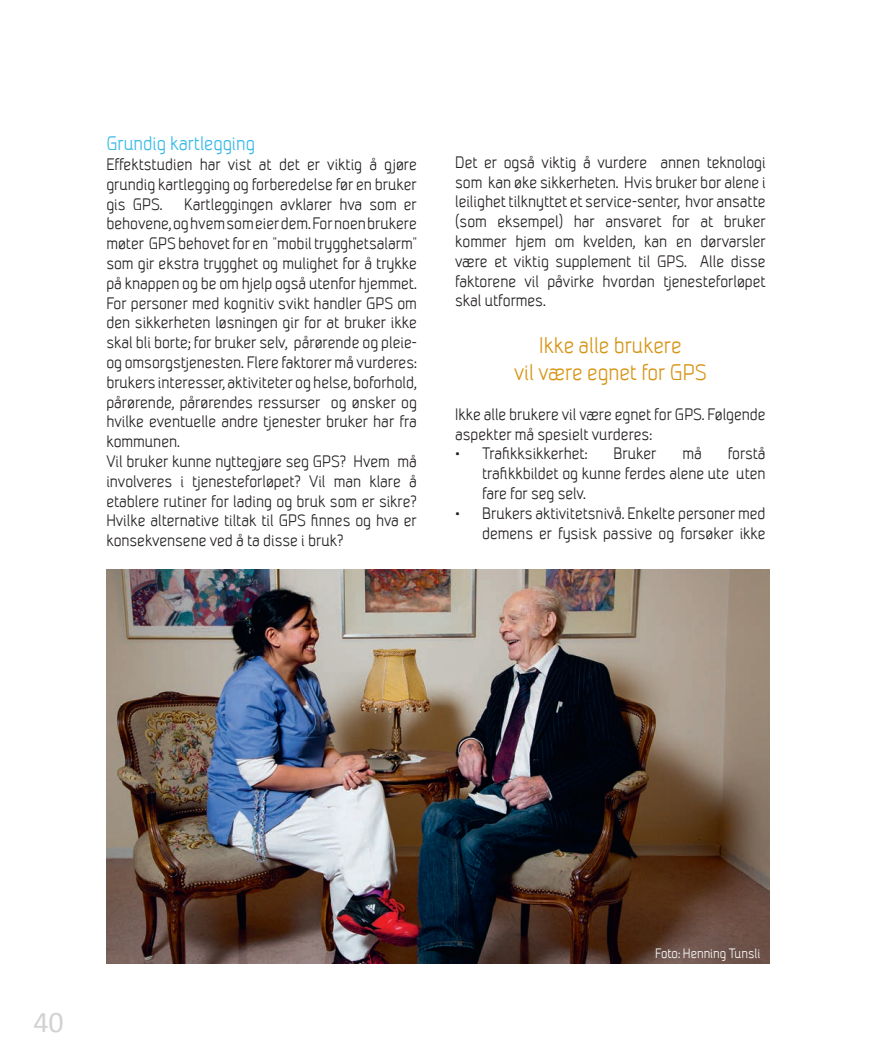
<style>
.page{position:relative;width:872px;height:1063px;background:#fff}
.page>*{position:absolute;margin:0;border:0;box-sizing:border-box;transform-origin:0 0}
.t1{font:30px "Calibri";color:#d1d2d4}
.t2{font:22.5px/27px "SINTEF";color:#d79516;text-align:center}
.t3{font:19.5px "SINTEF";color:#35bae8}
.t4{font:16.5px/19.8px "SINTEF";color:#231f20;text-align:justify}
.t5{font:13.5px "SINTEF";color:#fff}
</style>
<div class="page">
<img style="left:106px;top:570px;width:664px;height:393px">
<p class="t3" style="left:106px;top:132px;width:150px">Grundig kartlegging</p>
<p class="t4" style="left:106px;top:154px;width:312px">Effektstudien har vist at det er viktig å gjøre grundig kartlegging og forberedelse før en bruker gis GPS.</p>
<p class="t4" style="left:106px;top:194px;width:312px;text-align:left;text-indent:78px">Kartleggingen avklarer hva som er behovene, og hvem som eier dem. For noen brukere møter GPS behovet for en ”mobil trygghetsalarm” som gir ekstra trygghet og mulighet for å trykke på knappen og be om hjelp også utenfor hjemmet.<br>For personer med kognitiv svikt handler GPS om den sikkerheten løsningen gir for at bruker ikke skal bli borte; for bruker selv, pårørende og pleie&shy;og omsorgstjenesten. Flere faktorer må vurderes: brukers interesser, aktiviteter og helse, boforhold, pårørende, pårørendes ressurser og ønsker og hvilke eventuelle andre tjenester bruker har fra kommunen.<br>Vil bruker kunne nyttegjøre seg GPS? Hvem må involveres i tjenesteforløpet? Vil man klare å etablere rutiner for lading og bruk som er sikre?<br>Hvilke alternative tiltak til GPS finnes og hva er konsekvensene ved å ta disse i bruk?</p>
<p class="t4" style="left:455px;top:152px;width:312px">Det er også viktig å vurdere annen teknologi som kan øke sikkerheten. Hvis bruker bor alene i leilighet tilknyttet et service-senter, hvor ansatte (som eksempel) har ansvaret for at bruker kommer hjem om kvelden, kan en dørvarsler være et viktig supplement til GPS. Alle disse faktorene vil påvirke hvordan tjenesteforløpet skal utformes.</p>
<h2 class="t2" style="left:514px;top:332px;width:194px">Ikke alle brukere<br>vil være egnet for GPS</h2>
<p class="t4" style="left:455px;top:404px;width:312px">Ikke alle brukere vil være egnet for GPS. Følgende aspekter må spesielt vurderes:</p>
<p class="t4" style="left:455px;top:444px;width:134px">• Trafikksikkerhet:</p>
<p class="t4" style="left:613px;top:444px;width:44px">Bruker</p>
<p class="t4" style="left:682px;top:444px;width:21px">må</p>
<p class="t4" style="left:482px;top:444px;width:285px;text-indent:246px">forstå trafikkbildet og kunne ferdes alene ute uten fare for seg selv.</p>
<p class="t4" style="left:455px;top:503px;width:312px;text-align:right">• Brukers aktivitetsnivå. Enkelte personer med demens er fysisk passive og forsøker ikke</p>
<h1 class="t1" style="left:33px;top:1003px;width:32px">40</h1>
<p class="t5" style="left:655px;top:946px;width:107px">Foto: Henning Tunsli</p>
</div>
